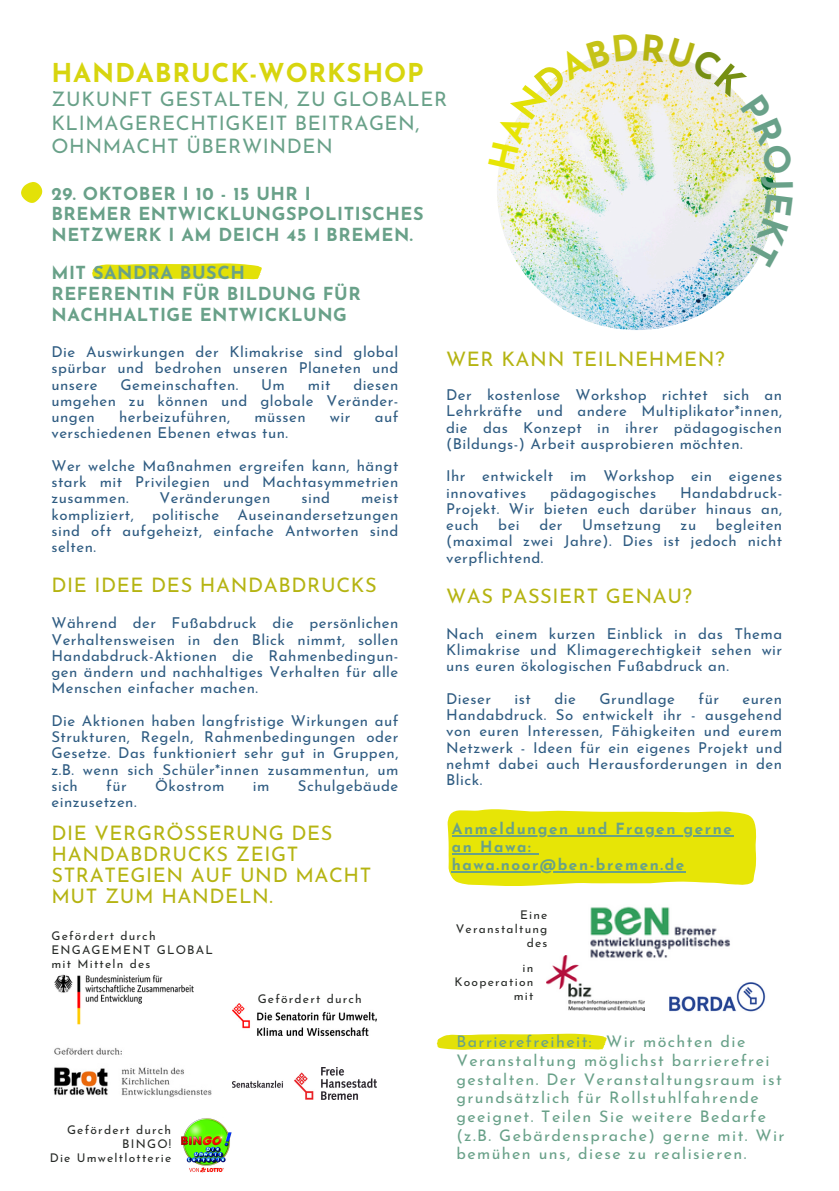
<style>
.page{position:relative;width:839px;height:1191px;background:#fff}
.page>*{position:absolute;margin:0;border:0;box-sizing:border-box;transform-origin:0 0}
.t1{font:700 26px "Josefin Sans";letter-spacing:.03em;color:#d7d50e}
.t2{font:20px/21px "Josefin Sans";letter-spacing:.03em;color:#b5b412}
.t3{font:20px/23.2px "Josefin Sans";letter-spacing:.03em;color:#69a189}
.t4{font:700 18px/21px "Josefin Sans";letter-spacing:.03em;color:#69a189}
.t5{font:16px/18.6px "Josefin Sans";letter-spacing:.09em;color:#69a189}
.t6{font:700 15.4px/18px "Josefin Sans";letter-spacing:.1em;color:#69a189}
.t7{font:15px/16.2px "Josefin Sans";letter-spacing:.03em;color:#2f5c82;text-align:justify}
.t8{font:12px/14px "Josefin Sans";letter-spacing:.1em;color:#272a27;text-align:right}
</style>
<div class="page">
<img style="left:497px;top:51px;width:279px;height:279px;border-radius:50%">
<svg style="left:21px;top:182px;width:21px;height:21px"></svg>
<svg style="left:447px;top:809px;width:309px;height:77px;background:#e5e41b"></svg>
<hr style="left:452px;top:871px;width:234px;height:2px;background:#69a189">
<svg style="left:92px;top:263px;width:169px;height:17px;background:#e7e530"></svg>
<img style="left:547px;top:955px;width:97px;height:56px">
<img style="left:181px;top:1118px;width:51px;height:55px">
<img style="left:54px;top:974px;width:140px;height:51px">
<img style="left:53px;top:1047px;width:159px;height:50px">
<img style="left:232px;top:1068px;width:144px;height:31px">
<img style="left:232px;top:1004px;width:144px;height:31px">
<img style="left:588px;top:906px;width:142px;height:57px">
<img style="left:669px;top:982px;width:97px;height:30px">
<svg style="left:436px;top:1034px;width:170px;height:16px;background:#e6e424"></svg>
<svg style="left:497px;top:51px;width:279px;height:137px"></svg>
<svg style="left:747px;top:195px;width:29px;height:73px"></svg>
<p class="t1" style="left:51px;top:62px;width:373px">HANDABRUCK-WORKSHOP</p>
<p class="t3" style="left:51px;top:90px;width:397px">ZUKUNFT GESTALTEN, ZU GLOBALER<br>KLIMAGERECHTIGKEIT BEITRAGEN,<br>OHNMACHT ÜBERWINDEN</p>
<h5 class="t4" style="left:51px;top:185px;width:373px">29. OKTOBER I 10 - 15 UHR I<br>BREMER ENTWICKLUNGSPOLITISCHES<br>NETZWERK I AM DEICH 45 I BREMEN.</h5>
<p class="t4" style="left:51px;top:264px;width:311px">MIT SANDRA BUSCH<br>REFERENTIN FÜR BILDUNG FÜR<br>NACHHALTIGE ENTWICKLUNG</p>
<p class="t7" style="left:51px;top:345px;width:348px">Die Auswirkungen der Klimakrise sind global spürbar und bedrohen unseren Planeten und unsere</p>
<p class="t7" style="left:51px;top:378px;width:348px;text-indent:302px">diesen umgehen zu können und globale Veränder&shy;ungen</p>
<p class="t7" style="left:120px;top:378px;width:119px">Gemeinschaften.</p>
<p class="t7" style="left:261px;top:378px;width:25px">Um</p>
<p class="t7" style="left:308px;top:378px;width:24px">mit</p>
<p class="t7" style="left:119px;top:410px;width:112px">herbeizuführen,</p>
<p class="t7" style="left:254px;top:410px;width:53px">müssen</p>
<p class="t7" style="left:330px;top:410px;width:22px">wir</p>
<p class="t7" style="left:375px;top:410px;width:25px">auf</p>
<p class="t7" style="left:51px;top:418px;width:348px;line-height:32.4px">verschiedenen Ebenen etwas tun.<br>Wer welche Maßnahmen ergreifen kann, hängt</p>
<p class="t7" style="left:51px;top:475px;width:348px">stark mit Privilegien und Machtasymmetrien zusammen.</p>
<p class="t7" style="left:160px;top:491px;width:112px">Veränderungen</p>
<p class="t7" style="left:301px;top:491px;width:30px">sind</p>
<p class="t7" style="left:51px;top:491px;width:348px;text-indent:309px">meist kompliziert, politische Auseinandersetzungen sind oft aufgeheizt, einfache Antworten sind selten.</p>
<h2 class="t2" style="left:51px;top:577px;width:327px">DIE IDEE DES HANDABDRUCKS</h2>
<p class="t7" style="left:51px;top:616px;width:348px">Während der Fußabdruck die persönlichen Verhaltensweisen in den Blick nimmt, sollen Handabdruck-Aktionen die Rahmenbedingun&shy;gen ändern und nachhaltiges Verhalten für alle Menschen einfacher machen.</p>
<p class="t7" style="left:51px;top:714px;width:348px">Die Aktionen haben langfristige Wirkungen auf Strukturen, Regeln, Rahmenbedingungen oder Gesetze. Das funktioniert sehr gut in Gruppen, z.B. wenn sich Schüler*innen zusammentun, um sich</p>
<p class="t7" style="left:106px;top:779px;width:22px">für</p>
<p class="t7" style="left:155px;top:779px;width:71px">Ökostrom</p>
<p class="t7" style="left:253px;top:779px;width:18px">im</p>
<p class="t7" style="left:298px;top:779px;width:102px">Schulgebäude</p>
<p class="t7" style="left:51px;top:795px;width:87px">einzusetzen.</p>
<h2 class="t2" style="left:51px;top:825px;width:321px">DIE VERGRÖSSERUNG DES<br>HANDABDRUCKS ZEIGT<br>STRATEGIEN AUF UND MACHT<br>MUT ZUM HANDELN.</h2>
<p class="t8" style="left:51px;top:930px;width:163px;text-align:left">Gefördert durch<br>ENGAGEMENT GLOBAL mit Mitteln des</p>
<h2 class="t8" style="left:258px;top:993px;width:106px">Gefördert durch</h2>
<p class="t8" style="left:50px;top:1124px;width:123px">Gefördert durch<br>BINGO!<br>Die Umweltlotterie</p>
<p class="t2" style="left:446px;top:351px;width:280px">WER KANN TEILNEHMEN?</p>
<p class="t7" style="left:446px;top:388px;width:337px">Der kostenlose Workshop richtet sich an Lehrkräfte und andere Multiplikator*innen, die das Konzept in ihrer pädagogischen (Bildungs-) Arbeit ausprobieren möchten.</p>
<p class="t7" style="left:446px;top:470px;width:337px">Ihr entwickelt im Workshop ein eigenes innovatives</p>
<p class="t7" style="left:446px;top:486px;width:337px;text-indent:234px">Handabdruck-Projekt. Wir bieten euch darüber hinaus an, euch</p>
<p class="t7" style="left:550px;top:486px;width:108px">pädagogisches</p>
<p class="t7" style="left:446px;top:518px;width:337px;text-indent:270px">begleiten (maximal zwei Jahre). Dies ist jedoch nicht verpflichtend.</p>
<p class="t2" style="left:446px;top:587px;width:247px">WAS PASSIERT GENAU?</p>
<p class="t7" style="left:446px;top:627px;width:337px">Nach einem kurzen Einblick in das Thema Klimakrise und Klimagerechtigkeit sehen wir uns euren ökologischen Fußabdruck an.</p>
<p class="t7" style="left:446px;top:692px;width:46px">Dieser</p>
<p class="t7" style="left:514px;top:692px;width:18px">ist</p>
<p class="t7" style="left:554px;top:692px;width:23px">die</p>
<p class="t7" style="left:599px;top:692px;width:77px">Grundlage</p>
<p class="t7" style="left:698px;top:692px;width:22px">für</p>
<p class="t7" style="left:498px;top:518px;width:23px">bei</p>
<p class="t7" style="left:539px;top:518px;width:25px">der</p>
<p class="t7" style="left:582px;top:518px;width:80px">Umsetzung</p>
<p class="t7" style="left:680px;top:518px;width:17px">zu</p>
<p class="t7" style="left:446px;top:692px;width:337px;text-indent:296px">euren Handabdruck. So entwickelt ihr - ausgehend von euren Interessen, Fähigkeiten und eurem Netzwerk - Ideen für ein eigenes Projekt und nehmt dabei auch Herausforderungen in den Blick.</p>
<h2 class="t6" style="left:452px;top:821px;width:281px">Anmeldungen und Fragen gerne an Hawa:</h2>
<h3 class="t6" style="left:452px;top:857px;width:234px">hawa.noor@ben-bremen.de</h3>
<p class="t8" style="left:456px;top:909px;width:93px">Eine<br>Veranstaltung des</p>
<p class="t8" style="left:454px;top:962px;width:80px">in<br>Kooperation mit</p>
<p class="t5" style="left:456px;top:1034px;width:329px">Barrierefreiheit: Wir möchten die Veranstaltung möglichst barrierefrei gestalten. Der Veranstaltungsraum ist grundsätzlich für Rollstuhlfahrende geeignet. Teilen Sie weitere Bedarfe (z.B. Gebärdensprache) gerne mit. Wir bemühen uns, diese zu realisieren.</p>
</div>
